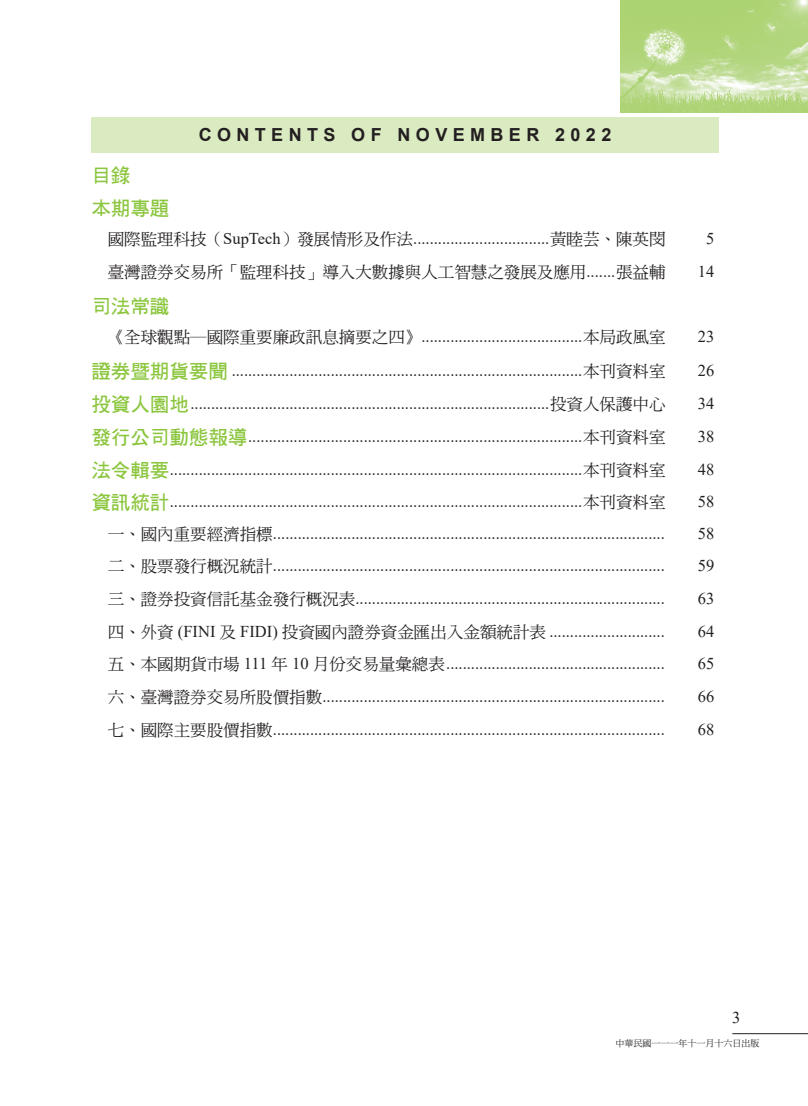
<style>
.page{position:relative;width:808px;height:1106px;background:#fff}
.page>*{position:absolute;margin:0;border:0;box-sizing:border-box;transform-origin:0 0}
.t1{font:19.5px/32.7px "DF Hei Bd HK BF";color:#8bc63e}
.t2{font:700 18px "Arial";letter-spacing:.3em;color:#231f20}
.t3{font:16.5px "Times New Roman";color:#231f20}
.t4{font:16.5px "DF Ming Md HK BF";color:#231f20}
.t5{font:9px "DF Ming Md HK BF";color:#231f20}
.s1{font-family:"DF Ming Md HK BF"}
.s2{font-family:"Times New Roman"}
.s3{font-family:"DF Hei Bd HK BF";font-size:19.5px;color:#8bc63e}
</style>
<div class="page">
<hr style="left:732px;top:1033px;width:76px;height:1px;background:#231f20">
<img style="left:621px;top:0;width:187px;height:113px">
<div style="left:91px;top:117px;width:628px;height:35px;background:#daeac1"></div>
<p class="t2" style="left:199px;top:122px;width:414px">CONTENTS OF NOVEMBER 2022</p>
<p class="t1" style="left:91px;top:159px;width:79px">目錄<br>本期專題</p>
<p class="t3" style="left:108px;top:227px;width:559px"><span class="s1">國際監理科技（</span>SupTech<span class="s1">）發展情形及作法</span> .................................<span class="s1">黃睦芸、陳英閔</span></p>
<p class="t3" style="left:706px;top:227px;width:10px">5</p>
<p class="t4" style="left:108px;top:264px;width:559px">臺灣證券交易所「監理科技」導入大數據與人工智慧之發展及應用 <span class="s2">.......</span>張益輔</p>
<p class="t3" style="left:698px;top:260px;width:18px">14</p>
<p class="t1" style="left:91px;top:290px;width:79px">司法常識</p>
<p class="t3" style="left:108px;top:325px;width:559px"><span class="s1">《全球觀點―國際重要廉政訊息摘要之四》</span> .......................................<span class="s1">本局政風室</span></p>
<p class="t3" style="left:698px;top:325px;width:18px">23</p>
<p class="t3" style="left:91px;top:359px;width:576px"><span class="s3">證券暨期貨要聞</span> .....................................................................................<span class="s1">本刊資料室</span></p>
<p class="t3" style="left:698px;top:359px;width:18px">26</p>
<p class="t3" style="left:91px;top:392px;width:576px"><span class="s3">投資人園地</span> .......................................................................................<span class="s1">投資人保護中心</span></p>
<p class="t3" style="left:698px;top:392px;width:18px">34</p>
<p class="t3" style="left:91px;top:425px;width:576px"><span class="s3">發行公司動態報導</span> .................................................................................<span class="s1">本刊資料室</span></p>
<p class="t3" style="left:698px;top:425px;width:18px">38</p>
<p class="t3" style="left:91px;top:457px;width:576px"><span class="s3">法令輯要</span> ....................................................................................................<span class="s1">本刊資料室</span></p>
<p class="t3" style="left:698px;top:457px;width:18px">48</p>
<p class="t3" style="left:91px;top:490px;width:576px"><span class="s3">資訊統計</span> ....................................................................................................<span class="s1">本刊資料室</span></p>
<p class="t3" style="left:698px;top:490px;width:18px">58</p>
<p class="t3" style="left:108px;top:521px;width:559px"><span class="s1">一、國內重要經濟指標</span> ...............................................................................................</p>
<p class="t3" style="left:698px;top:521px;width:18px">58</p>
<p class="t3" style="left:108px;top:554px;width:559px"><span class="s1">二、股票發行概況統計</span> ...............................................................................................</p>
<p class="t3" style="left:698px;top:554px;width:18px">59</p>
<p class="t3" style="left:108px;top:587px;width:559px"><span class="s1">三、證券投資信託基金發行概況表</span> ...........................................................................</p>
<p class="t3" style="left:698px;top:587px;width:18px">63</p>
<p class="t3" style="left:108px;top:619px;width:558px"><span class="s1">四、外資</span> (FINI <span class="s1">及</span> FIDI) <span class="s1">投資國內證券資金匯出入金額統計表</span> ............................</p>
<p class="t3" style="left:698px;top:619px;width:18px">64</p>
<p class="t3" style="left:108px;top:652px;width:559px"><span class="s1">五、本國期貨巿場</span> 111 <span class="s1">年</span> 10 <span class="s1">月份交易量彙總表</span> .....................................................</p>
<p class="t3" style="left:698px;top:652px;width:18px">65</p>
<p class="t3" style="left:108px;top:685px;width:559px"><span class="s1">六、臺灣證券交易所股價指數</span> ...................................................................................</p>
<p class="t3" style="left:698px;top:685px;width:18px">66</p>
<p class="t3" style="left:108px;top:717px;width:559px"><span class="s1">七、國際主要股價指數</span> ...............................................................................................</p>
<p class="t3" style="left:698px;top:717px;width:18px">68</p>
<p class="t3" style="left:732px;top:1006px;width:10px">3</p>
<p class="t5" style="left:615px;top:1038px;width:145px">中華民國一一一年十一月十六日出版</p>
</div>
